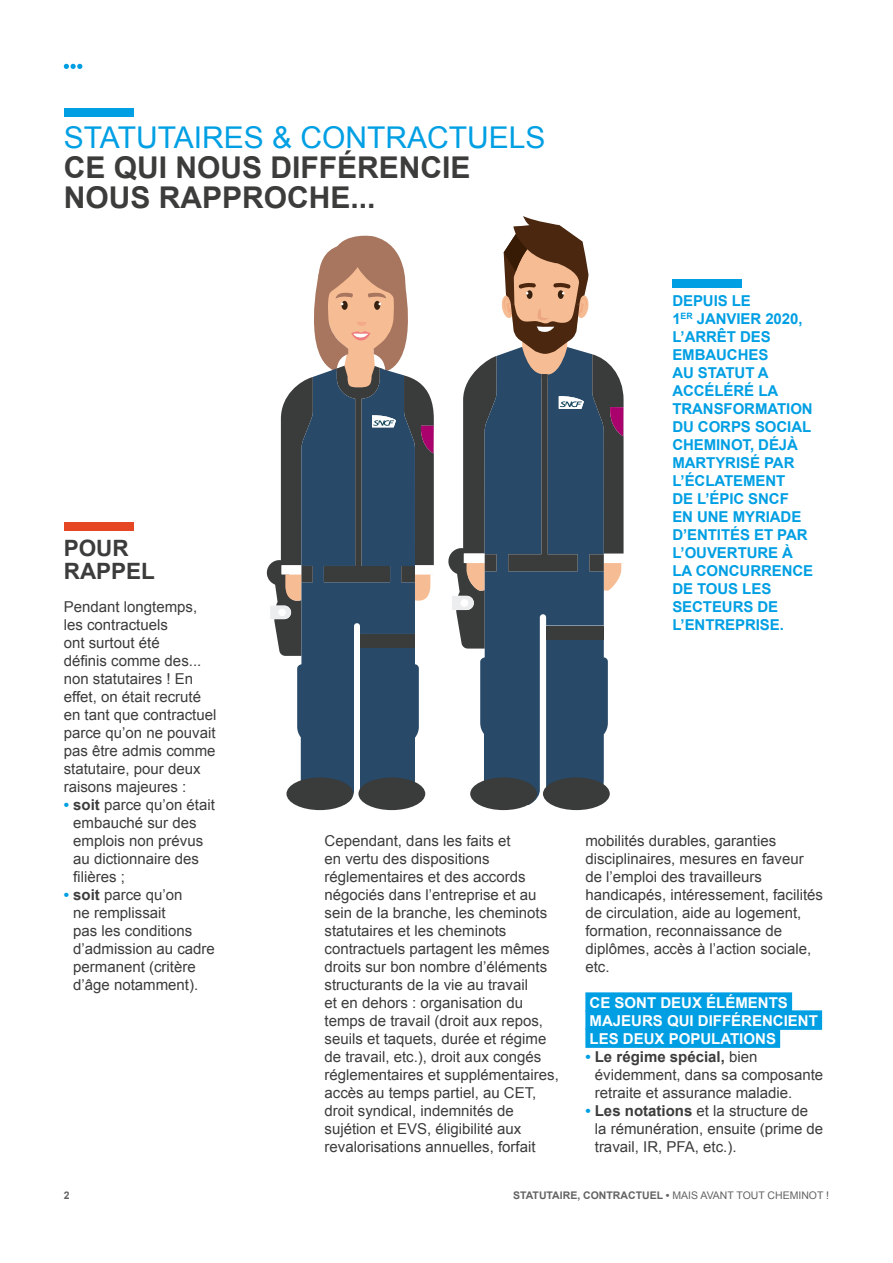
<style>
.page{position:relative;width:893px;height:1263px;background:#fff}
.page>*{position:absolute;margin:0;border:0;box-sizing:border-box;transform-origin:0 0}
.t1{font:700 30px/30px "Arial";color:#3c3c3b}
.t2{font:30px "Arial";color:#009fe3}
.t3{font:700 22.5px/22.5px "Arial";color:#3c3c3b}
.t4{font:15px/18px "Arial";color:#3c3c3b}
.t5{font:700 15px/18px "Arial";letter-spacing:-.005em;color:#009fe3}
.t6{font:700 15px/18px "Arial";color:#fff}
.t7{font:700 10.5px "Arial";color:#646363}
.s1{font-weight:700;color:#009fe3}
.s2{font-weight:700}
.s3{font-weight:400}
</style>
<div class="page">
<svg style="left:64px;top:64px;width:18px;height:5px"></svg>
<div style="left:64px;top:108px;width:70px;height:8px;background:#009fe3"></div>
<div style="left:585px;top:992px;width:207px;height:20px;background:#009fe3"></div>
<div style="left:585px;top:1010px;width:237px;height:20px;background:#009fe3"></div>
<div style="left:585px;top:1028px;width:195px;height:20px;background:#009fe3"></div>
<div style="left:64px;top:522px;width:70px;height:8px;background:#e54623"></div>
<div style="left:672px;top:279px;width:70px;height:9px;background:#009fe3"></div>
<svg style="left:266px;top:235px;width:168px;height:570px"></svg>
<div style="left:286px;top:777px;width:67px;height:33px;background:#3a3b3b;border-radius:50%"></div>
<div style="left:358px;top:777px;width:67px;height:33px;background:#3a3b3b;border-radius:50%"></div>
<svg style="left:448px;top:216px;width:176px;height:589px"></svg>
<div style="left:470px;top:777px;width:67px;height:33px;background:#3a3b3b;border-radius:50%"></div>
<div style="left:543px;top:777px;width:67px;height:33px;background:#3a3b3b;border-radius:50%"></div>
<h1 class="t2" style="left:64px;top:118px;width:483px">STATUTAIRES &amp; CONTRACTUELS</h1>
<h1 class="t1" style="left:64px;top:153px;width:408px">CE QUI NOUS DIFFÉRENCIE<br>NOUS RAPPROCHE...</h1>
<h2 class="t3" style="left:64px;top:538px;width:93px">POUR<br>RAPPEL</h2>
<p class="t4" style="left:64px;top:598px;width:154px">Pendant longtemps, les contractuels<br>ont surtout été<br>définis comme des... non statutaires ! En effet, on était recruté en tant que contractuel parce qu’on ne pouvait pas être admis comme statutaire, pour deux raisons majeures :</p>
<p class="t4" style="left:73px;top:796px;width:143px;text-indent:-9px"><span class="s1">•</span> <span class="s2">soit</span> parce qu’on était embauché sur des emplois non prévus au dictionnaire des filières ;</p>
<p class="t4" style="left:73px;top:886px;width:143px;text-indent:-9px"><span class="s1">•</span> <span class="s2">soit</span> parce qu’on<br>ne remplissait<br>pas les conditions d’admission au cadre permanent (critère d’âge notamment).</p>
<p class="t5" style="left:672px;top:292px;width:142px">DEPUIS LE<br>1<sup>ER</sup> JANVIER 2020,<br>L’ARRÊT DES<br>EMBAUCHES<br>AU STATUT A<br>ACCÉLÉRÉ LA<br>TRANSFORMATION<br>DU CORPS SOCIAL<br>CHEMINOT, DÉJÀ<br>MARTYRISÉ PAR<br>L’ÉCLATEMENT<br>DE L’ÉPIC SNCF<br>EN UNE MYRIADE<br>D’ENTITÉS ET PAR<br>L’OUVERTURE À<br>LA CONCURRENCE<br>DE TOUS LES<br>SECTEURS DE<br>L’ENTREPRISE.</p>
<p class="t4" style="left:325px;top:832px;width:236px">Cependant, dans les faits et<br>en vertu des dispositions réglementaires et des accords négociés dans l’entreprise et au sein de la branche, les cheminots statutaires et les cheminots contractuels partagent les mêmes droits sur bon nombre d’éléments structurants de la vie au travail<br>et en dehors : organisation du temps de travail (droit aux repos, seuils et taquets, durée et régime de travail, etc.), droit aux congés réglementaires et supplémentaires, accès au temps partiel, au CET, droit syndical, indemnités de sujétion et EVS, éligibilité aux revalorisations annuelles, forfait</p>
<p class="t4" style="left:585px;top:832px;width:239px">mobilités durables, garanties disciplinaires, mesures en faveur de l’emploi des travailleurs handicapés, intéressement, facilités de circulation, aide au logement, formation, reconnaissance de diplômes, accès à l’action sociale, etc.</p>
<p class="t6" style="left:590px;top:994px;width:230px">CE SONT DEUX ÉLÉMENTS<br>MAJEURS QUI DIFFÉRENCIENT<br>LES DEUX POPULATIONS</p>
<p class="t4" style="left:595px;top:1048px;width:230px;text-indent:-9px"><span class="s1">•</span> <span class="s2">Le régime spécial,</span> bien évidemment, dans sa composante retraite et assurance maladie.</p>
<p class="t4" style="left:595px;top:1102px;width:230px;text-indent:-9px"><span class="s1">•</span> <span class="s2">Les notations</span> et la structure de la rémunération, ensuite (prime de travail, IR, PFA, etc.).</p>
<p class="t7" style="left:64px;top:1188px;width:7px">2</p>
<p class="t7" style="left:513px;top:1188px;width:317px">STATUTAIRE, CONTRACTUEL • <span class="s3">MAIS AVANT TOUT CHEMINOT !</span></p>
</div>
